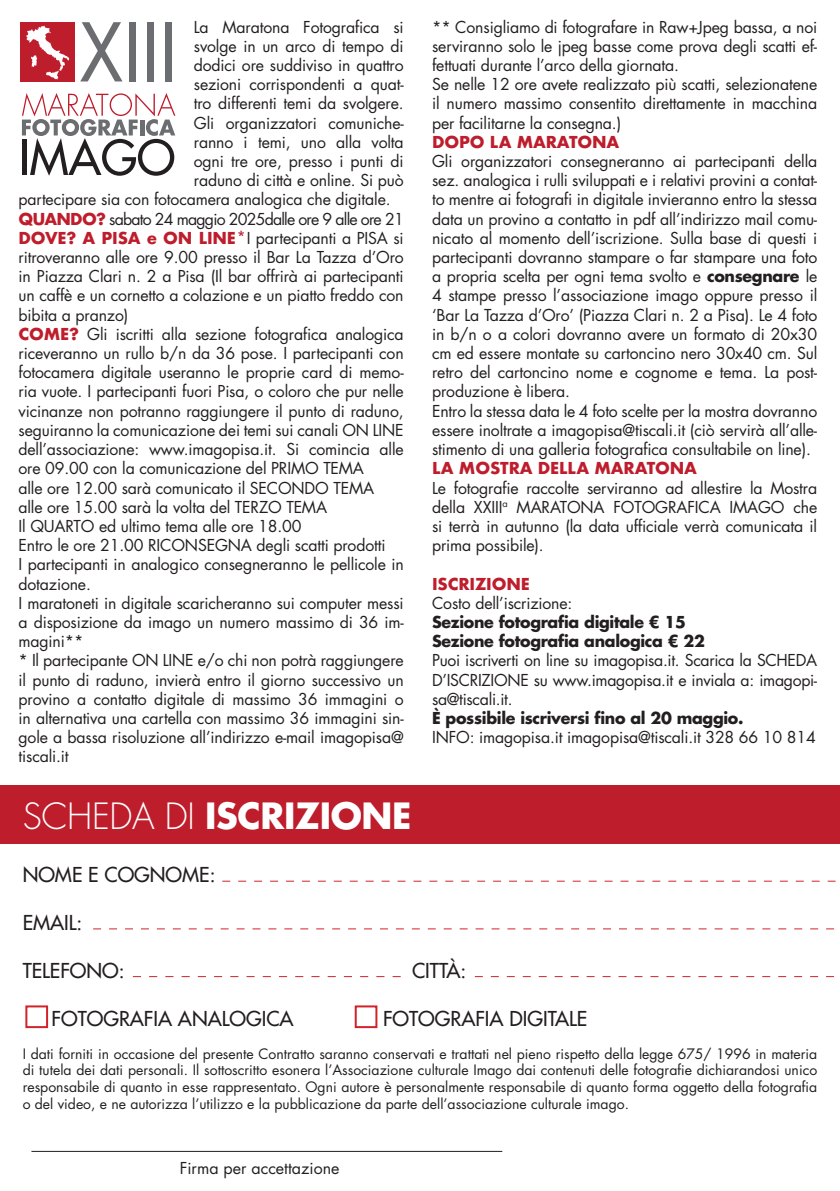
<style>
.page{position:relative;width:840px;height:1191px;background:#fff}
.page>*{position:absolute;margin:0;border:0;box-sizing:border-box;transform-origin:0 0}
.t1{font:700 35.2px "Futura Std";letter-spacing:-.01em;color:#fff}
.t2{font:500 20px "Futura Std";color:#231f20}
.t3{font:16px/19.2px "Futura Std";letter-spacing:-.01em;color:#231f20}
.t4{font:700 16px/19.2px "Futura Std";letter-spacing:-.02em;color:#231f20}
.t5{font:700 16px "Futura";letter-spacing:-.01em;color:#be1d2c}
.t6{font:16px "Futura Std";letter-spacing:-.05em;color:#231f20}
.t7{font:14px/16.8px "Futura Std";color:#231f20;text-align:justify}
.s1{font-family:"Futura";font-weight:700;color:#be1d2c}
.s2{font-weight:300}
.s3{font-weight:700}
</style>
<div class="page">
<div style="left:0;top:785px;width:839px;height:58px;background:#be1d2c"></div>
<hr style="left:31px;top:1151px;width:471px;height:1px;background:#231f20">
<svg style="left:222px;top:880px;width:614px;height:1px"></svg>
<svg style="left:93px;top:928px;width:742px;height:1px"></svg>
<svg style="left:133px;top:976px;width:267px;height:1px"></svg>
<svg style="left:474px;top:976px;width:361px;height:1px"></svg>
<div style="left:25px;top:1005px;width:23px;height:23px;border:2px solid #d1232a"></div>
<div style="left:354px;top:1005px;width:23px;height:23px;border:2px solid #d1232a"></div>
<svg style="left:80px;top:22px;width:42px;height:59px"></svg>
<svg style="left:22px;top:93px;width:153px;height:83px"></svg>
<div style="left:21px;top:22px;width:54px;height:60px;background:#be1d2c"></div>
<svg style="left:26px;top:26px;width:43px;height:54px"></svg>
<div style="left:129px;top:22px;width:6px;height:59px;background:#6c6d70"></div>
<div style="left:147px;top:22px;width:6px;height:59px;background:#6c6d70"></div>
<div style="left:165px;top:22px;width:7px;height:59px;background:#6c6d70"></div>
<p class="t3" style="left:194px;top:17px;width:211px">La Maratona Fotografica si</p>
<p class="t3" style="left:194px;top:36px;width:211px">svolge in un arco di tempo di</p>
<p class="t3" style="left:194px;top:56px;width:211px">dodici ore suddiviso in quattro</p>
<p class="t3" style="left:194px;top:75px;width:211px">sezioni corrispondenti a quat-</p>
<p class="t3" style="left:194px;top:94px;width:211px">tro differenti temi da svolgere.</p>
<p class="t3" style="left:194px;top:113px;width:211px">Gli organizzatori comuniche-</p>
<p class="t3" style="left:194px;top:132px;width:211px">ranno i temi, uno alla volta</p>
<p class="t3" style="left:194px;top:152px;width:211px">ogni tre ore, presso i punti di</p>
<p class="t3" style="left:194px;top:171px;width:211px">raduno di città e online. Si può</p>
<p class="t3" style="left:19px;top:190px;width:373px">partecipare sia con fotocamera analogica che digitale.</p>
<p class="t6" style="left:19px;top:208px;width:386px"><span class="s1">QUANDO?</span> sabato 24 maggio 2025dalle ore 9 alle ore 21</p>
<p class="t3" style="left:19px;top:228px;width:386px"><span class="s1">DOVE? A PISA e ON LINE*</span>I partecipanti a PISA si</p>
<p class="t3" style="left:19px;top:248px;width:386px">ritroveranno alle ore 9.00 presso il Bar La Tazza d’Oro</p>
<p class="t3" style="left:19px;top:267px;width:386px">in Piazza Clari n. 2 a Pisa (Il bar offrirà ai partecipanti</p>
<p class="t3" style="left:19px;top:286px;width:386px">un caffè e un cornetto a colazione e un piatto freddo con</p>
<p class="t3" style="left:19px;top:305px;width:111px">bibita a pranzo)</p>
<p class="t3" style="left:19px;top:324px;width:386px"><span class="s1">COME?</span> Gli iscritti alla sezione fotografica analogica</p>
<p class="t3" style="left:19px;top:344px;width:386px">riceveranno un rullo b/n da 36 pose. I partecipanti con</p>
<p class="t3" style="left:19px;top:363px;width:386px">fotocamera digitale useranno le proprie card di memo-</p>
<p class="t3" style="left:19px;top:382px;width:386px">ria vuote. I partecipanti fuori Pisa, o coloro che pur nelle</p>
<p class="t3" style="left:19px;top:401px;width:386px">vicinanze non potranno raggiungere il punto di raduno,</p>
<p class="t3" style="left:19px;top:420px;width:386px">seguiranno la comunicazione dei temi sui canali ON LINE</p>
<p class="t3" style="left:19px;top:440px;width:386px">dell’associazione: www.imagopisa.it. Si comincia alle</p>
<p class="t3" style="left:19px;top:459px;width:347px">ore 09.00 con la comunicazione del PRIMO TEMA</p>
<p class="t3" style="left:19px;top:478px;width:357px">alle ore 12.00 sarà comunicato il SECONDO TEMA</p>
<p class="t3" style="left:19px;top:497px;width:310px">alle ore 15.00 sarà la volta del TERZO TEMA</p>
<p class="t3" style="left:19px;top:516px;width:284px">Il QUARTO ed ultimo tema alle ore 18.00</p>
<p class="t3" style="left:19px;top:536px;width:368px">Entro le ore 21.00 RICONSEGNA degli scatti prodotti</p>
<p class="t3" style="left:19px;top:555px;width:386px">I partecipanti in analogico consegneranno le pellicole in</p>
<p class="t3" style="left:19px;top:574px;width:74px">dotazione.</p>
<p class="t3" style="left:19px;top:593px;width:386px">I maratoneti in digitale scaricheranno sui computer messi</p>
<p class="t3" style="left:19px;top:612px;width:386px">a disposizione da imago un numero massimo di 36 im-</p>
<p class="t3" style="left:19px;top:632px;width:66px">magini**</p>
<p class="t3" style="left:19px;top:651px;width:386px">* Il partecipante ON LINE e/o chi non potrà raggiungere</p>
<p class="t3" style="left:19px;top:670px;width:386px">il punto di raduno, invierà entro il giorno successivo un</p>
<p class="t3" style="left:19px;top:689px;width:386px">provino a contatto digitale di massimo 36 immagini o</p>
<p class="t3" style="left:19px;top:708px;width:386px">in alternativa una cartella con massimo 36 immagini sin-</p>
<p class="t3" style="left:19px;top:728px;width:386px">gole a bassa risoluzione all’indirizzo e-mail imagopisa@</p>
<p class="t3" style="left:19px;top:747px;width:52px">tiscali.it</p>
<h1 class="t1" style="left:23px;top:792px;width:390px"><span class="s2">SCHEDA DI</span> ISCRIZIONE</h1>
<p class="t3" style="left:432px;top:17px;width:386px">** Consigliamo di fotografare in Raw+Jpeg bassa, a noi serviranno solo le jpeg basse come prova degli scatti ef&shy;fettuati durante l’arco della giornata.<br>Se nelle 12 ore avete realizzato più scatti, selezionatene il numero massimo consentito direttamente in macchina per facilitarne la consegna.)</p>
<p class="t5" style="left:432px;top:130px;width:189px">DOPO LA MARATONA</p>
<p class="t3" style="left:432px;top:152px;width:386px">Gli organizzatori consegneranno ai partecipanti della sez. analogica i rulli sviluppati e i relativi provini a contat&shy;to mentre ai fotografi in digitale invieranno entro la stessa data un provino a contatto in pdf all’indirizzo mail comu&shy;nicato al momento dell’iscrizione. Sulla base di questi i partecipanti dovranno stampare o far stampare una foto a propria scelta per ogni tema svolto e <span class="s3">consegnare</span> le 4 stampe presso l’associazione imago oppure presso il ‘Bar La Tazza d’Oro’ (Piazza Clari n. 2 a Pisa). Le 4 foto in b/n o a colori dovranno avere un formato di 20x30 cm ed essere montate su cartoncino nero 30x40 cm. Sul retro del cartoncino nome e cognome e tema. La post&shy;produzione è libera.<br>Entro la stessa data le 4 foto scelte per la mostra dovranno essere inoltrate a imagopisa@tiscali.it (ciò servirà all’alle&shy;stimento di una galleria fotografica consultabile on line).</p>
<p class="t5" style="left:432px;top:457px;width:266px">LA MOSTRA DELLA MARATONA</p>
<p class="t3" style="left:432px;top:478px;width:386px;text-align:justify">Le fotografie raccolte serviranno ad allestire la Mostra della XXIII<sup>a</sup> MARATONA FOTOGRAFICA IMAGO che si terrà in autunno (la data ufficiale verrà comunicata il prima possibile).</p>
<p class="t5" style="left:432px;top:572px;width:99px">ISCRIZIONE</p>
<p class="t3" style="left:432px;top:593px;width:142px">Costo dell’iscrizione:</p>
<p class="t4" style="left:432px;top:612px;width:274px">Sezione fotografia digitale € 15<br>Sezione fotografia analogica € 22</p>
<p class="t3" style="left:432px;top:651px;width:386px;text-align:justify">Puoi iscriverti on line su imagopisa.it. Scarica la SCHEDA D’ISCRIZIONE su www.imagopisa.it e inviala a: imagopi&shy;sa@tiscali.it.</p>
<p class="t4" style="left:432px;top:708px;width:313px">È possibile iscriversi fino al 20 maggio.</p>
<p class="t3" style="left:432px;top:728px;width:385px">INFO: imagopisa.it imagopisa@tiscali.it 328 66 10 814</p>
<p class="t2" style="left:23px;top:861px;width:194px">NOME E COGNOME:</p>
<p class="t2" style="left:23px;top:909px;width:61px">EMAIL:</p>
<p class="t2" style="left:23px;top:957px;width:103px">TELEFONO:</p>
<p class="t2" style="left:412px;top:957px;width:56px">CITTÀ:</p>
<p class="t2" style="left:52px;top:1005px;width:243px">FOTOGRAFIA ANALOGICA</p>
<p class="t2" style="left:383px;top:1005px;width:206px">FOTOGRAFIA DIGITALE</p>
<p class="t7" style="left:23px;top:1045px;width:795px">I dati forniti in occasione del presente Contratto saranno conservati e trattati nel pieno rispetto della legge 675/ 1996 in materia di tutela dei dati personali. Il sottoscritto esonera l’Associazione culturale Imago dai contenuti delle fotografie dichiarandosi unico responsabile di quanto in esse rappresentato. Ogni autore è personalmente responsabile di quanto forma oggetto della fotografia o del video, e ne autorizza l’utilizzo e la pubblicazione da parte dell’associazione culturale imago.</p>
<p class="t3" style="left:180px;top:1158px;width:161px">Firma per accettazione</p>
</div>
